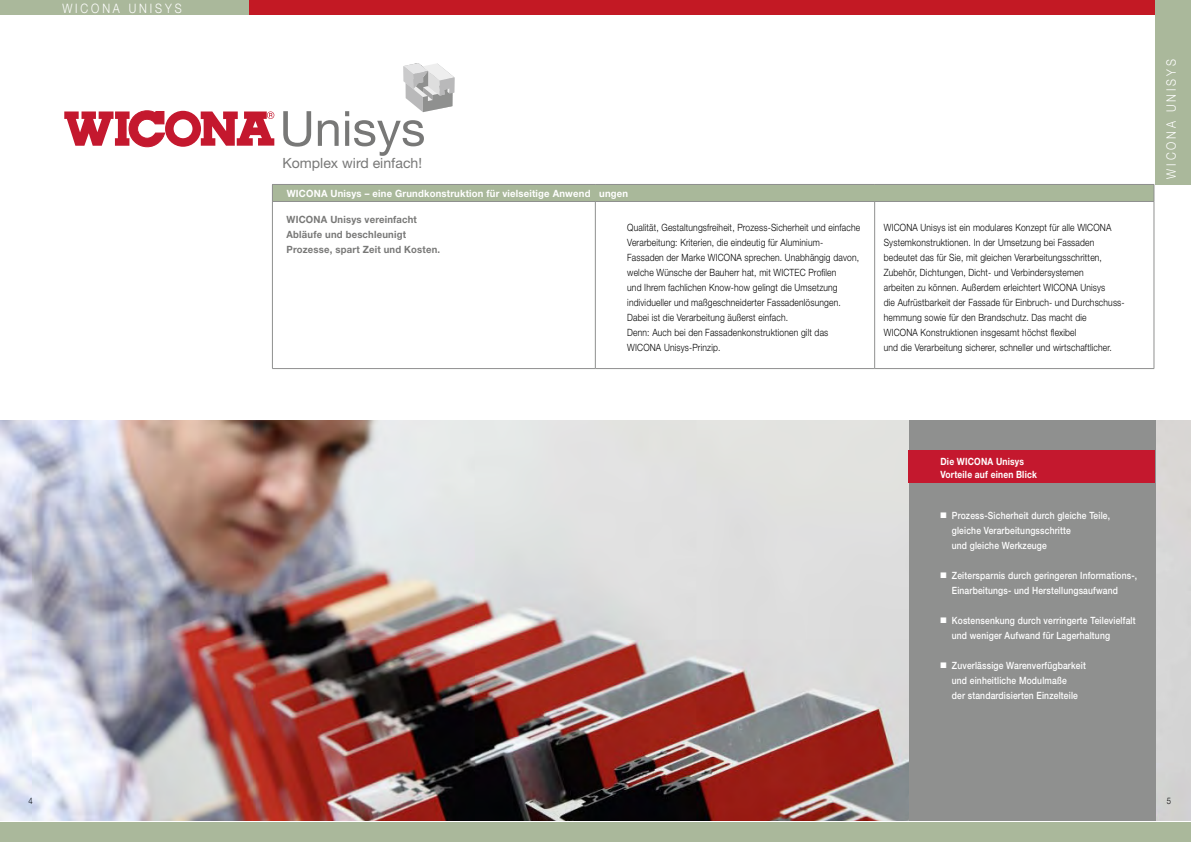
<style>
.page{position:relative;width:1191px;height:842px;background:#fff}
.page>*{position:absolute;margin:0;border:0;box-sizing:border-box;transform-origin:0 0}
.t1{font:14.1px "Helvetica Neue";color:#787877}
.t2{font:300 13px "Helvetica Neue";letter-spacing:.26em;color:#fff;scale:.85 1}
.t3{font:300 10px/15px "Helvetica Neue";letter-spacing:.02em;color:#000;scale:.85 1}
.t4{font:500 10px/15px "Helvetica Neue";letter-spacing:.02em;color:#fff;scale:.85 1}
.t5{font:700 10px/15px "Helvetica Neue";letter-spacing:.02em;color:#787877;scale:.95 1}
.t6{font:700 10px "Helvetica Neue";letter-spacing:.02em;color:#fff;scale:.95 1}
.t7{font:700 10px/13px "Helvetica Neue";letter-spacing:.02em;color:#fff;scale:.85 1}
.t8{font:300 9px "Helvetica Neue";color:#000;scale:.85 1}
.t9{font:8px "Zapf Dingbats";color:#fff}
</style>
<div class="page">
<div style="left:248px;top:0;width:347px;height:14px;background:#c31924"></div>
<div style="left:0;top:822px;width:595px;height:20px;background:#aab89b"></div>
<div style="left:0;top:0;width:248px;height:14px;background:#aab89b"></div>
<div style="left:595px;top:0;width:560px;height:14px;background:#c31924"></div>
<div style="left:595px;top:822px;width:596px;height:20px;background:#aab89b"></div>
<div style="left:1155px;top:0;width:36px;height:184px;background:#aab89b"></div>
<img style="left:1155px;top:420px;width:36px;height:401px">
<img style="left:0;top:420px;width:909px;height:401px">
<div style="left:909px;top:420px;width:246px;height:401px;background:#8f908f"></div>
<svg style="left:283px;top:111px;width:28px;height:36px"></svg>
<svg style="left:318px;top:120px;width:21px;height:26px"></svg>
<svg style="left:345px;top:63px;width:109px;height:93px"></svg>
<svg style="left:64px;top:110px;width:210px;height:37px"></svg>
<div style="left:909px;top:451px;width:246px;height:32px;background:#c4182e"></div>
<div style="left:272px;top:184px;width:882px;height:17px;background:#a9b89a"></div>
<hr style="left:272px;top:184px;width:323px;height:1px;background:#8f908f">
<svg style="left:272px;top:185px;width:1px;height:16px"></svg>
<hr style="left:595px;top:184px;width:279px;height:1px;background:#8f908f">
<hr style="left:874px;top:184px;width:280px;height:1px;background:#8f908f">
<svg style="left:1153px;top:185px;width:1px;height:16px"></svg>
<hr style="left:272px;top:201px;width:323px;height:1px;background:#8f908f">
<hr style="left:272px;top:202px;width:1px;height:166px;background:#8f908f">
<hr style="left:595px;top:201px;width:279px;height:1px;background:#8f908f">
<hr style="left:595px;top:202px;width:1px;height:166px;background:#8f908f">
<hr style="left:874px;top:201px;width:280px;height:1px;background:#8f908f">
<hr style="left:874px;top:202px;width:1px;height:166px;background:#8f908f">
<hr style="left:1153px;top:202px;width:1px;height:166px;background:#8f908f">
<hr style="left:272px;top:368px;width:323px;height:1px;background:#8f908f">
<hr style="left:595px;top:368px;width:279px;height:1px;background:#8f908f">
<hr style="left:874px;top:368px;width:280px;height:1px;background:#8f908f">
<h2 class="t2" style="left:62px;top:1px;width:102px">WICONA Unisys</h2>
<h1 class="t1" style="left:282px;top:154px;width:141px">Komplex wird einfach!</h1>
<p class="t6" style="left:287px;top:187px;width:361px">WICONA Unisys – eine Grundkonstruktion für vielseitige Anwend ungen</p>
<p class="t5" style="left:286px;top:212px;width:163px">WICONA Unisys vereinfacht<br>Abläufe und beschleunigt<br>Prozesse, spart Zeit und Kosten.</p>
<p class="t3" style="left:627px;top:219px;width:275px">Qualität, Gestaltungsfreiheit, Prozess-Sicherheit und einfache Verarbeitung: Kriterien, die eindeutig für Aluminium-Fassaden der Marke WICONA sprechen. Unabhängig davon, welche Wünsche der Bauherr hat, mit WICTEC Profilen<br>und Ihrem fachlichen Know-how gelingt die Umsetzung individueller und maßgeschneiderter Fassadenlösungen.<br>Dabei ist die Verarbeitung äußerst einfach.<br>Denn: Auch bei den Fassadenkonstruktionen gilt das WICONA Unisys-Prinzip.</p>
<p class="t3" style="left:883px;top:219px;width:285px">WICONA Unisys ist ein modulares Konzept für alle WICONA Systemkonstruktionen. In der Umsetzung bei Fassaden bedeutet das für Sie, mit gleichen Verarbeitungsschritten, Zubehör, Dichtungen, Dicht- und Verbindersystemen<br>arbeiten zu können. Außerdem erleichtert WICONA Unisys<br>die Aufrüstbarkeit der Fassade für Einbruch- und Durchschuss&shy;hemmung sowie für den Brandschutz. Das macht die<br>WICONA Konstruktionen insgesamt höchst flexibel<br>und die Verarbeitung sicherer, schneller und wirtschaftlicher.</p>
<h2 class="t2" style="left:1163px;top:179px;width:140px;rotate:-90deg">WICONA Unisys</h2>
<p class="t7" style="left:940px;top:455px;width:115px">Die WICONA Unisys<br>Vorteile auf einen Blick</p>
<p class="t9" style="left:946px;top:511px;width:4px">■</p>
<p class="t4" style="left:951px;top:508px;width:188px;text-indent:-11px">■ Prozess-Sicherheit durch gleiche Teile, gleiche Verarbeitungsschritte<br>und gleiche Werkzeuge</p>
<p class="t9" style="left:946px;top:571px;width:4px">■</p>
<p class="t4" style="left:951px;top:568px;width:220px;text-indent:-11px">■ Zeitersparnis durch geringeren Informations-,<br>Einarbeitungs- und Herstellungsaufwand</p>
<p class="t9" style="left:946px;top:616px;width:4px">■</p>
<p class="t4" style="left:951px;top:613px;width:218px;text-indent:-11px">■ Kostensenkung durch verringerte Teilevielfalt und weniger Aufwand für Lagerhaltung</p>
<p class="t9" style="left:946px;top:661px;width:4px">■</p>
<p class="t4" style="left:951px;top:658px;width:159px;text-indent:-11px">■ Zuverlässige Warenverfügbarkeit und einheitliche Modulmaße<br>der standardisierten Einzelteile</p>
<p class="t8" style="left:28px;top:795px;width:7px">4</p>
<p class="t8" style="left:1166px;top:795px;width:7px">5</p>
</div>
